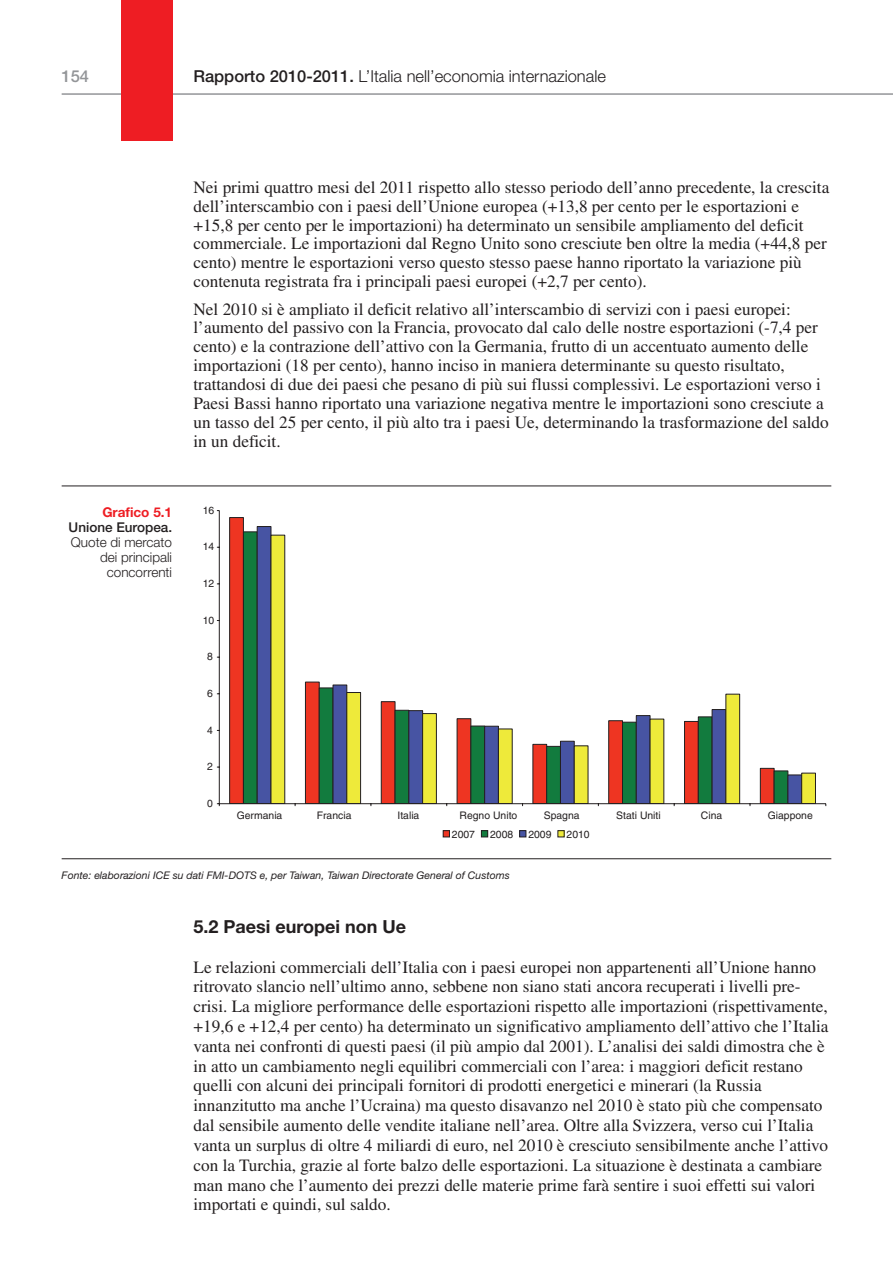
<style>
.page{position:relative;width:893px;height:1263px;background:#fff}
.page>*{position:absolute;margin:0;border:0;box-sizing:border-box;transform-origin:0 0}
.t1{font:700 18px "Helvetica Neue";color:#231f20}
.t2{font:17.25px/18.9px "Times";color:#231f20}
.t3{font:300 16.5px "Helvetica Neue";color:#231f20}
.t4{font:500 16.5px "Helvetica Neue";color:#939598}
.t5{font:300 13.5px/15px "Helvetica Neue";color:#231f20;text-align:right}
.t6{font:500 13.5px "Helvetica Neue";color:#231f20}
.t7{font:700 13.5px "Helvetica Neue";color:#ee1d23}
.t8{font:italic 10.5px "Helvetica Neue";color:#231f20}
.t9{font:10.35px "Helvetica";color:#231f20}
.s1{font-weight:500}
</style>
<div class="page">
<svg style="left:229px;top:517px;width:15px;height:286px;background:#dc3422"></svg>
<svg style="left:243px;top:531px;width:13px;height:272px;background:#13743b"></svg>
<svg style="left:256px;top:526px;width:16px;height:277px;background:#425093"></svg>
<svg style="left:270px;top:534px;width:546px;height:269px"></svg>
<hr style="left:219px;top:511px;width:1px;height:293px;background:#231f20">
<hr style="left:219px;top:803px;width:607px;height:1px;background:#231f20">
<div style="left:443px;top:830px;width:7px;height:7px;border:1px solid #231f20"></div>
<div style="left:481px;top:831px;width:7px;height:6px;background:#127b3e"></div>
<div style="left:481px;top:830px;width:7px;height:7px;border:1px solid #231f20"></div>
<div style="left:519px;top:830px;width:7px;height:7px;border:1px solid #231f20"></div>
<svg style="left:559px;top:832px;width:4px;height:3px"></svg>
<div style="left:557px;top:830px;width:8px;height:7px;border:1px solid #231f20"></div>
<hr style="left:62px;top:486px;width:769px;height:1px;background:#231f20">
<hr style="left:62px;top:858px;width:769px;height:1px;background:#231f20">
<hr style="left:62px;top:93px;width:831px;height:2px;background:#939598">
<div style="left:121px;top:0;width:51px;height:140px;background:#ee1d23"></div>
<p class="t4" style="left:62px;top:70px;width:29px">154</p>
<p class="t3" style="left:193px;top:70px;width:414px"><span class="s1">Rapporto 2010-2011.</span> L’Italia nell’economia internazionale</p>
<p class="t2" style="left:193px;top:179px;width:637px">Nei primi quattro mesi del 2011 rispetto allo stesso periodo dell’anno precedente, la crescita dell’interscambio con i paesi dell’Unione europea (+13,8 per cento per le esportazioni e +15,8 per cento per le importazioni) ha determinato un sensibile ampliamento del deficit commerciale. Le importazioni dal Regno Unito sono cresciute ben oltre la media (+44,8 per cento) mentre le esportazioni verso questo stesso paese hanno riportato la variazione più contenuta registrata fra i principali paesi europei (+2,7 per cento).</p>
<p class="t2" style="left:193px;top:301px;width:637px">Nel 2010 si è ampliato il deficit relativo all’interscambio di servizi con i paesi europei: l’aumento del passivo con la Francia, provocato dal calo delle nostre esportazioni (-7,4 per cento) e la contrazione dell’attivo con la Germania, frutto di un accentuato aumento delle importazioni (18 per cento), hanno inciso in maniera determinante su questo risultato, trattandosi di due dei paesi che pesano di più sui flussi complessivi. Le esportazioni verso i Paesi Bassi hanno riportato una variazione negativa mentre le importazioni sono cresciute a un tasso del 25 per cento, il più alto tra i paesi Ue, determinando la trasformazione del saldo in un deficit.</p>
<p class="t7" style="left:102px;top:507px;width:71px">Grafico 5.1</p>
<p class="t6" style="left:69px;top:522px;width:105px">Unione Europea.</p>
<p class="t5" style="left:71px;top:536px;width:103px">Quote di mercato dei principali concorrenti</p>
<p class="t9" style="left:203px;top:506px;width:13px">16</p>
<p class="t9" style="left:203px;top:543px;width:13px">14</p>
<p class="t9" style="left:203px;top:580px;width:13px">12</p>
<p class="t9" style="left:203px;top:616px;width:13px">10</p>
<p class="t9" style="left:207px;top:653px;width:7px">8</p>
<p class="t9" style="left:207px;top:689px;width:7px">6</p>
<p class="t9" style="left:207px;top:726px;width:7px">4</p>
<p class="t9" style="left:207px;top:763px;width:7px">2</p>
<p class="t9" style="left:207px;top:799px;width:7px">0</p>
<p class="t9" style="left:237px;top:812px;width:47px">Germania</p>
<p class="t9" style="left:317px;top:812px;width:36px">Francia</p>
<p class="t9" style="left:397px;top:812px;width:23px">Italia</p>
<p class="t9" style="left:460px;top:812px;width:59px">Regno Unito</p>
<p class="t9" style="left:544px;top:812px;width:37px">Spagna</p>
<p class="t9" style="left:616px;top:812px;width:46px">Stati Uniti</p>
<p class="t9" style="left:701px;top:812px;width:23px">Cina</p>
<p class="t9" style="left:768px;top:812px;width:47px">Giappone</p>
<p class="t9" style="left:452px;top:830px;width:25px">2007</p>
<p class="t9" style="left:490px;top:830px;width:25px">2008</p>
<p class="t9" style="left:528px;top:830px;width:25px">2009</p>
<p class="t9" style="left:567px;top:830px;width:25px">2010</p>
<p class="t8" style="left:62px;top:871px;width:450px">Fonte: elaborazioni ICE su dati FMI-DOTS e, per Taiwan, Taiwan Directorate General of Customs</p>
<p class="t1" style="left:193px;top:920px;width:214px">5.2 Paesi europei non Ue</p>
<p class="t2" style="left:193px;top:958px;width:637px;line-height:19.8px">Le relazioni commerciali dell’Italia con i paesi europei non appartenenti all’Unione hanno ritrovato slancio nell’ultimo anno, sebbene non siano stati ancora recuperati i livelli pre&shy;crisi. La migliore performance delle esportazioni rispetto alle importazioni (rispettivamente, +19,6 e +12,4 per cento) ha determinato un significativo ampliamento dell’attivo che l’Italia vanta nei confronti di questi paesi (il più ampio dal 2001). L’analisi dei saldi dimostra che è in atto un cambiamento negli equilibri commerciali con l’area: i maggiori deficit restano quelli con alcuni dei principali fornitori di prodotti energetici e minerari (la Russia innanzitutto ma anche l’Ucraina) ma questo disavanzo nel 2010 è stato più che compensato dal sensibile aumento delle vendite italiane nell’area. Oltre alla Svizzera, verso cui l’Italia vanta un surplus di oltre 4 miliardi di euro, nel 2010 è cresciuto sensibilmente anche l’attivo con la Turchia, grazie al forte balzo delle esportazioni. La situazione è destinata a cambiare man mano che l’aumento dei prezzi delle materie prime farà sentire i suoi effetti sui valori importati e quindi, sul saldo.</p>
</div>
